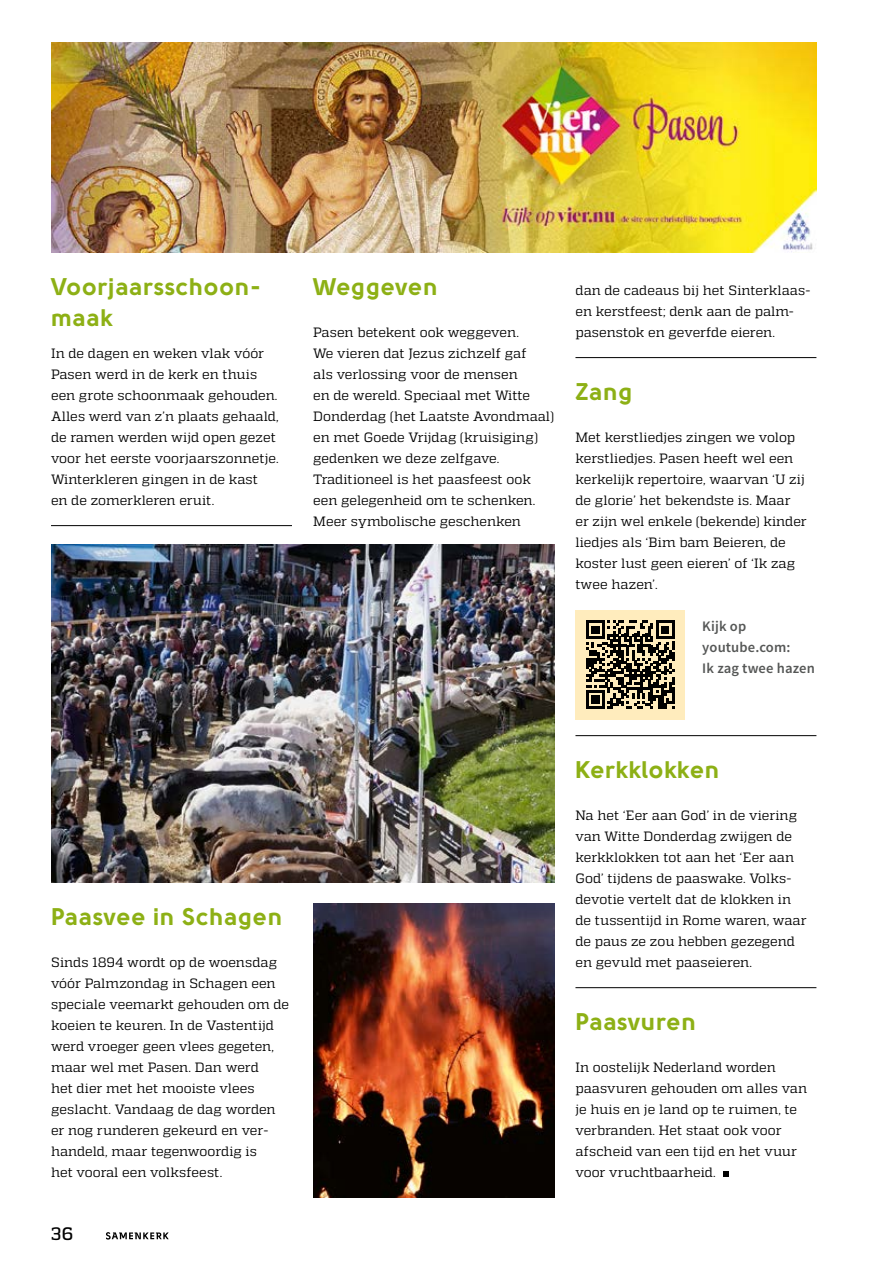
<style>
.page{position:relative;width:893px;height:1263px;background:#fff}
.page>*{position:absolute;margin:0;border:0;box-sizing:border-box;transform-origin:0 0}
.t1{font:900 24px/31.5px "Solomon";letter-spacing:.03em;color:#8db015}
.t2{font:500 18px "Quadon";color:#000}
.t3{font:600 14.55px/21px "Source Sans Pro";letter-spacing:.01em;color:#555756}
.t4{font:13.5px/21px "Quadon";color:#000}
</style>
<div class="page">
<hr style="left:892px;top:0;width:1px;height:568px;background:#ffecbd">
<img style="left:892px;top:424px;width:1px;height:144px">
<img style="left:51px;top:43px;width:765px;height:210px">
<hr style="left:51px;top:525px;width:241px;height:1px;background:#000">
<hr style="left:575px;top:357px;width:241px;height:1px;background:#000">
<hr style="left:575px;top:735px;width:241px;height:1px;background:#000">
<hr style="left:575px;top:987px;width:241px;height:1px;background:#000">
<svg style="left:723px;top:1171px;width:6px;height:6px"></svg>
<div style="left:575px;top:610px;width:110px;height:110px;background:#ffecbd"></div>
<svg style="left:586px;top:620px;width:89px;height:89px"></svg>
<svg style="left:106px;top:1232px;width:63px;height:7px"></svg>
<img style="left:313px;top:904px;width:241px;height:293px">
<img style="left:51px;top:544px;width:503px;height:339px">
<h1 class="t1" style="left:51px;top:270px;width:212px">Voorjaarsschoon&shy;maak</h1>
<p class="t4" style="left:51px;top:342px;width:229px">In de dagen en weken vlak vóór<br>Pasen werd in de kerk en thuis een grote schoonmaak gehouden.<br>Alles werd van z’n plaats gehaald, de ramen werden wijd open gezet voor het eerste voorjaarszonnetje.<br>Winterkleren gingen in de kast<br>en de zomerkleren eruit.</p>
<h1 class="t1" style="left:313px;top:270px;width:126px">Weggeven</h1>
<p class="t4" style="left:313px;top:321px;width:242px">Pasen betekent ook weggeven.<br>We vieren dat Jezus zichzelf gaf<br>als verlossing voor de mensen<br>en de wereld. Speciaal met Witte<br>Donderdag (het Laatste Avondmaal) en met Goede Vrijdag (kruisiging) gedenken we deze zelfgave.<br>Traditioneel is het paasfeest ook een gelegenheid om te schenken.<br>Meer symbolische geschenken</p>
<p class="t4" style="left:575px;top:280px;width:235px">dan de cadeaus bij het Sinterklaas&shy;en kerstfeest; denk aan de palm&shy;pasenstok en geverfde eieren.</p>
<h1 class="t1" style="left:575px;top:375px;width:59px">Zang</h1>
<p class="t4" style="left:575px;top:426px;width:233px">Met kerstliedjes zingen we volop kerstliedjes. Pasen heeft wel een kerkelijk repertoire, waarvan ‘U zij de glorie’ het bekendste is. Maar er zijn wel enkele (bekende) kinder liedjes als ‘Bim bam Beieren, de koster lust geen eieren’ of ‘Ik zag twee hazen’.</p>
<p class="t3" style="left:702px;top:616px;width:114px">Kijk op youtube.com:<br>Ik zag twee hazen</p>
<h1 class="t1" style="left:51px;top:900px;width:233px">Paasvee in Schagen</h1>
<p class="t4" style="left:51px;top:951px;width:240px">Sinds 1894 wordt op de woensdag vóór Palmzondag in Schagen een speciale veemarkt gehouden om de koeien te keuren. In de Vastentijd werd vroeger geen vlees gegeten, maar wel met Pasen. Dan werd<br>het dier met het mooiste vlees geslacht. Vandaag de dag worden er nog runderen gekeurd en ver&shy;handeld, maar tegenwoordig is<br>het vooral een volksfeest.</p>
<h2 class="t2" style="left:51px;top:1223px;width:24px">36</h2>
<h1 class="t1" style="left:575px;top:753px;width:146px">Kerkklokken</h1>
<p class="t4" style="left:575px;top:804px;width:233px">Na het ‘Eer aan God’ in de viering van Witte Donderdag zwijgen de kerkklokken tot aan het ‘Eer aan<br>God’ tijdens de paaswake. Volks&shy;devotie vertelt dat de klokken in de tussentijd in Rome waren, waar de paus ze zou hebben gezegend en gevuld met paaseieren.</p>
<h1 class="t1" style="left:575px;top:1005px;width:122px">Paasvuren</h1>
<p class="t4" style="left:575px;top:1056px;width:233px">In oostelijk Nederland worden paasvuren gehouden om alles van je huis en je land op te ruimen, te verbranden. Het staat ook voor afscheid van een tijd en het vuur voor vruchtbaarheid.</p>
</div>
